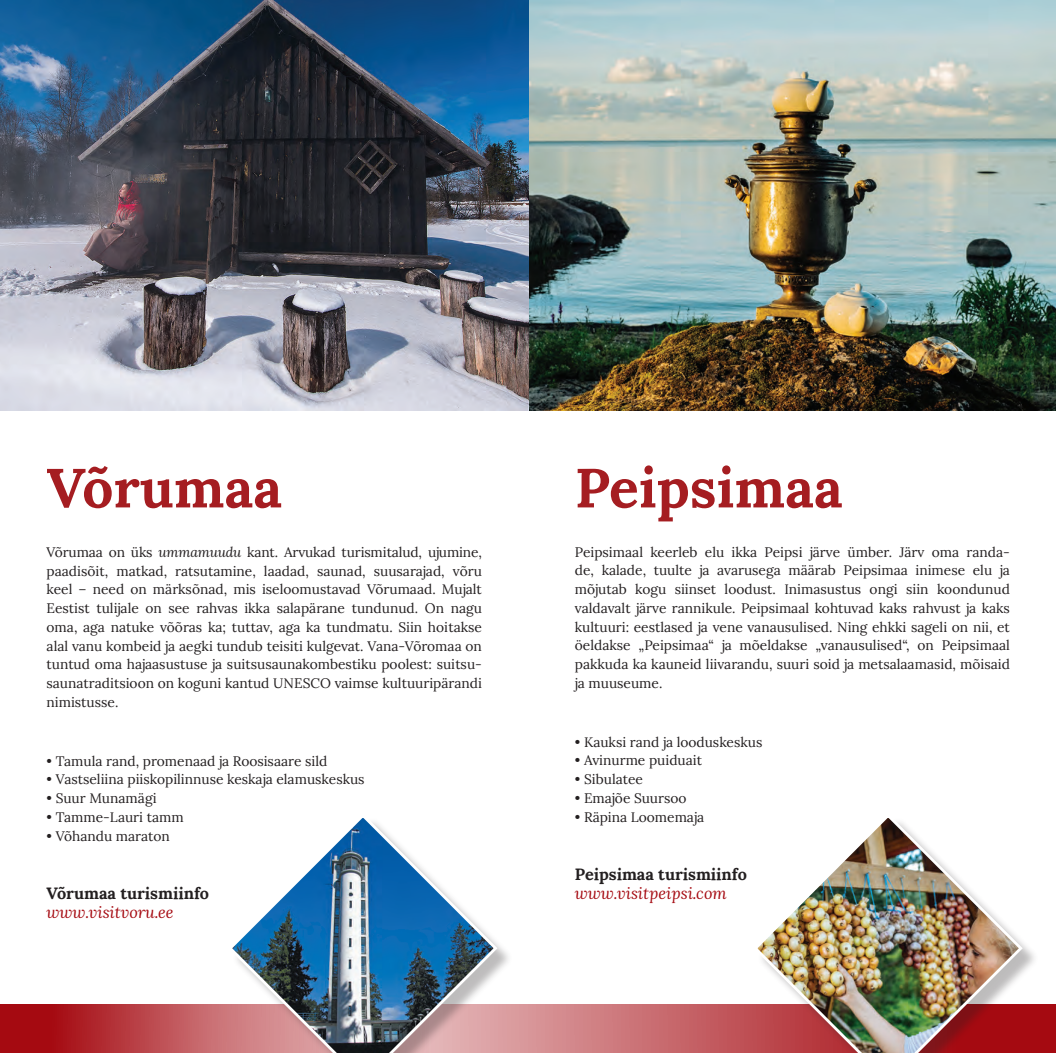
<style>
.page{position:relative;width:1056px;height:1053px;background:#fff}
.page>*{position:absolute;margin:0;border:0;box-sizing:border-box;transform-origin:0 0}
.t1{font:700 55px "Lora";color:#a51d21}
.t2{font:700 16.25px/18.8px "Lora";color:#231f20}
.t3{font:13.75px/18.8px "Lora";color:#231f20;text-align:justify}
.s1{font-style:italic}
.s2{font-weight:400;font-style:italic;color:#a50a11}
</style>
<div class="page">
<svg style="left:528px;top:1004px;width:528px;height:48px;background:#c86b6f"></svg>
<img style="left:0;top:0;width:1056px;height:410px">
<div style="left:756px;top:816px;width:283px;height:236px;background:#231f20;opacity:.3"></div>
<img style="left:751px;top:816px;width:274px;height:236px">
<svg style="left:0;top:1004px;width:528px;height:48px;background:#b63a40"></svg>
<div style="left:231px;top:816px;width:283px;height:236px;background:#231f20;opacity:.3"></div>
<img style="left:226px;top:816px;width:273px;height:236px">
<p class="t1" style="left:47px;top:441px;width:237px">Võrumaa</p>
<p class="t3" style="left:47px;top:541px;width:437px">Võrumaa on üks <span class="s1">ummamuudu</span> kant. Arvukad turismitalud, ujumine, paadisõit, matkad, ratsutamine, laadad, saunad, suusarajad, võru keel – need on märksõnad, mis iseloomustavad Võrumaad. Mujalt Eestist tulijale on see rahvas ikka salapärane tundunud. On nagu oma, aga natuke võõras ka; tuttav, aga ka tundmatu. Siin hoitakse alal vanu kombeid ja aegki tundub teisiti kulgevat. Vana-Võromaa on tuntud oma hajaasustuse ja suitsusaunakombestiku poolest: suitsu&shy;saunatraditsioon on koguni kantud UNESCO vaimse kultuuripärandi nimistusse.</p>
<p class="t3" style="left:47px;top:750px;width:282px">• Tamula rand, promenaad ja Roosisaare sild</p>
<p class="t3" style="left:47px;top:769px;width:320px">• Vastseliina piiskopilinnuse keskaja elamuskeskus</p>
<p class="t3" style="left:47px;top:788px;width:112px">• Suur Munamägi</p>
<p class="t3" style="left:47px;top:806px;width:139px">• Tamme-Lauri tamm</p>
<p class="t3" style="left:47px;top:825px;width:125px">• Võhandu maraton</p>
<p class="t2" style="left:47px;top:882px;width:164px">Võrumaa turismiinfo <span class="s2">www.visitvoru.ee</span></p>
<p class="t1" style="left:575px;top:441px;width:269px">Peipsimaa</p>
<p class="t3" style="left:575px;top:541px;width:437px">Peipsimaal keerleb elu ikka Peipsi järve ümber. Järv oma randa&shy;de, kalade, tuulte ja avarusega määrab Peipsimaa inimese elu ja mõjutab kogu siinset loodust. Inimasustus ongi siin koondunud valdavalt järve rannikule. Peipsimaal kohtuvad kaks rahvust ja kaks kultuuri: eestlased ja vene vanausulised. Ning ehkki sageli on nii, et öeldakse „Peipsimaa“ ja mõeldakse „vanausulised“, on Peipsimaal pakkuda ka kauneid liivarandu, suuri soid ja metsalaamasid, mõisaid ja muuseume.</p>
<p class="t3" style="left:575px;top:731px;width:189px">• Kauksi rand ja looduskeskus</p>
<p class="t3" style="left:575px;top:750px;width:129px">• Avinurme puiduait</p>
<p class="t3" style="left:575px;top:769px;width:70px">• Sibulatee</p>
<p class="t3" style="left:575px;top:787px;width:113px">• Emajõe Suursoo</p>
<p class="t3" style="left:575px;top:806px;width:131px">• Räpina Loomemaja</p>
<p class="t2" style="left:575px;top:863px;width:174px">Peipsimaa turismiinfo <span class="s2">www.visitpeipsi.com</span></p>
</div>
